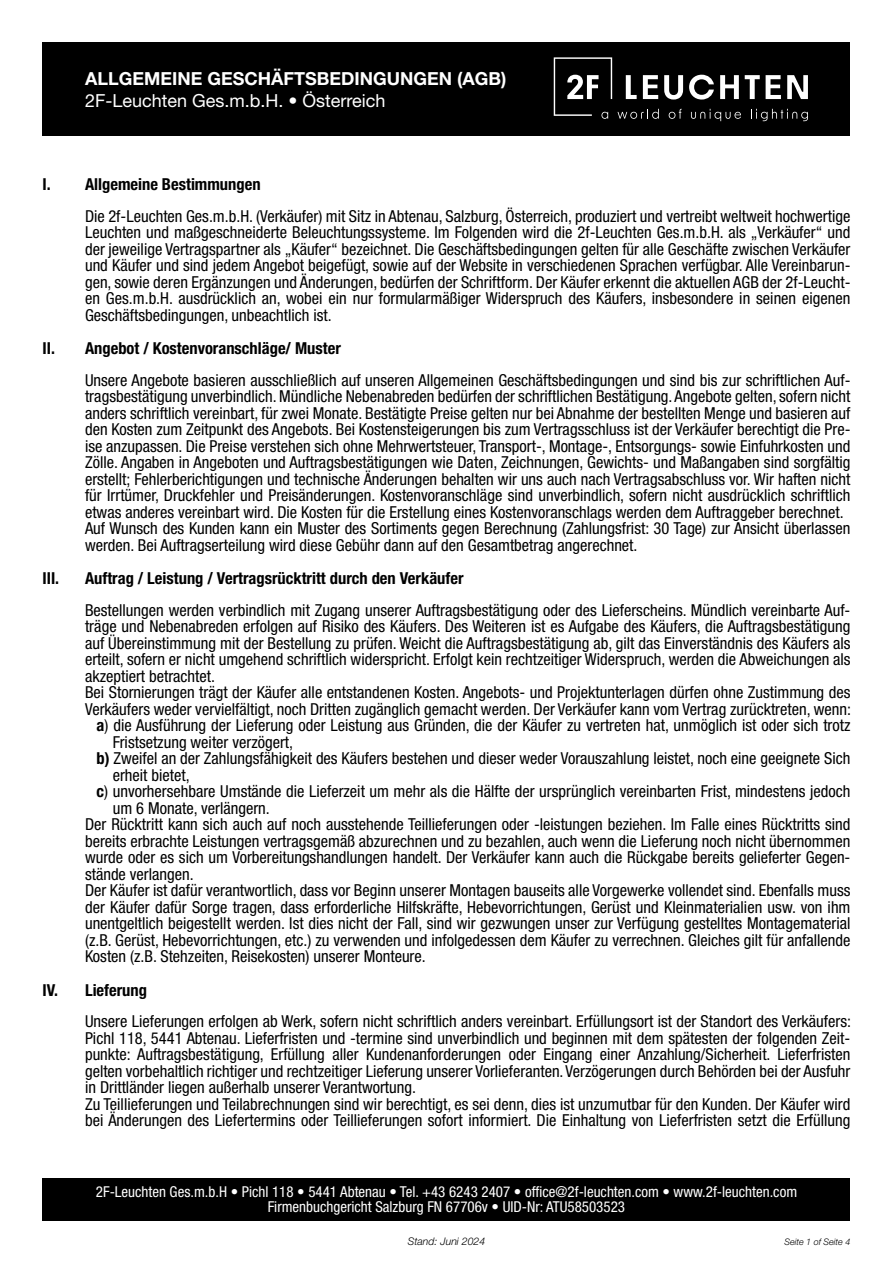
<style>
.page{position:relative;width:893px;height:1263px;background:#fff}
.page>*{position:absolute;margin:0;border:0;box-sizing:border-box;transform-origin:0 0}
.t1{font:700 18px "Helvetica Neue LT Std";color:#fff}
.t2{font:18px "Helvetica Neue LT Std";color:#fff}
.t3{font:condensed 16.5px/16.5px "Helvetica Neue LT Std";color:#000}
.t4{font:700 condensed 16.5px "Helvetica Neue LT Std";color:#000}
.t5{font:condensed 15px/15px "Helvetica Neue LT Std";color:#fff;text-align:center}
.t6{font:italic 300 10.5px "Helvetica Neue LT Std";color:#000}
.t7{font:italic 300 9px "Helvetica Neue LT Std";color:#000}
.s1{font-weight:700}
</style>
<div class="page">
<div style="left:43px;top:43px;width:807px;height:93px;background:#000"></div>
<div style="left:43px;top:1178px;width:807px;height:42px;background:#000"></div>
<svg style="left:691px;top:109px;width:50px;height:12px"></svg>
<svg style="left:751px;top:109px;width:57px;height:12px"></svg>
<svg style="left:554px;top:57px;width:129px;height:62px"></svg>
<svg style="left:689px;top:75px;width:25px;height:25px"></svg>
<svg style="left:720px;top:75px;width:19px;height:24px"></svg>
<svg style="left:745px;top:75px;width:15px;height:24px"></svg>
<svg style="left:766px;top:75px;width:15px;height:24px"></svg>
<svg style="left:787px;top:75px;width:21px;height:24px"></svg>
<p class="t1" style="left:85px;top:67px;width:423px">ALLGEMEINE GESCHÄFTSBEDINGUNGEN (AGB)</p>
<p class="t2" style="left:85px;top:89px;width:302px">2F-Leuchten Ges.m.b.H. • Österreich</p>
<p class="t4" style="left:43px;top:175px;width:220px">I. Allgemeine Bestimmungen</p>
<p class="t3" style="left:85px;top:208px;width:767px;text-align:justify">Die 2f-Leuchten Ges.m.b.H. (Verkäufer) mit Sitz in Abtenau, Salzburg, Österreich, produziert und vertreibt weltweit hochwertige Leuchten und maßgeschneiderte Beleuchtungssysteme. Im Folgenden wird die 2f-Leuchten Ges.m.b.H. als „Verkäufer“ und der jeweilige Vertragspartner als „Käufer“ bezeichnet. Die Geschäftsbedingungen gelten für alle Geschäfte zwischen Verkäufer und Käufer und sind jedem Angebot beigefügt, sowie auf der Website in verschiedenen Sprachen verfügbar. Alle Vereinbarun&shy;gen, sowie deren Ergänzungen und Änderungen, bedürfen der Schriftform. Der Käufer erkennt die aktuellen AGB der 2f-Leucht&shy;en Ges.m.b.H. ausdrücklich an, wobei ein nur formularmäßiger Widerspruch des Käufers, insbesondere in seinen eigenen Geschäftsbedingungen, unbeachtlich ist.</p>
<p class="t4" style="left:43px;top:338px;width:300px">II. Angebot / Kostenvoranschläge/ Muster</p>
<p class="t3" style="left:85px;top:371px;width:767px">Unsere Angebote basieren ausschließlich auf unseren Allgemeinen Geschäftsbedingungen und sind bis zur schriftlichen Auf&shy;tragsbestätigung unverbindlich. Mündliche Nebenabreden bedürfen der schriftlichen Bestätigung. Angebote gelten, sofern nicht anders schriftlich vereinbart, für zwei Monate. Bestätigte Preise gelten nur bei Abnahme der bestellten Menge und basieren auf den Kosten zum Zeitpunkt des Angebots. Bei Kostensteigerungen bis zum Vertragsschluss ist der Verkäufer berechtigt die Pre&shy;ise anzupassen. Die Preise verstehen sich ohne Mehrwertsteuer, Transport-, Montage-, Entsorgungs- sowie Einfuhrkosten und Zölle. Angaben in Angeboten und Auftragsbestätigungen wie Daten, Zeichnungen, Gewichts- und Maßangaben sind sorgfältig erstellt; Fehlerberichtigungen und technische Änderungen behalten wir uns auch nach Vertragsabschluss vor. Wir haften nicht für Irrtümer, Druckfehler und Preisänderungen. Kostenvoranschläge sind unverbindlich, sofern nicht ausdrücklich schriftlich etwas anderes vereinbart wird. Die Kosten für die Erstellung eines Kostenvoranschlags werden dem Auftraggeber berechnet.<br>Auf Wunsch des Kunden kann ein Muster des Sortiments gegen Berechnung (Zahlungsfrist: 30 Tage) zur Ansicht überlassen werden. Bei Auftragserteilung wird diese Gebühr dann auf den Gesamtbetrag angerechnet.</p>
<p class="t4" style="left:43px;top:568px;width:18px">III.</p>
<p class="t4" style="left:85px;top:568px;width:380px">Auftrag / Leistung / Vertragsrücktritt durch den Verkäufer</p>
<p class="t3" style="left:85px;top:601px;width:767px">Bestellungen werden verbindlich mit Zugang unserer Auftragsbestätigung oder des Lieferscheins. Mündlich vereinbarte Auf-</p>
<p class="t3" style="left:85px;top:618px;width:767px">träge und Nebenabreden erfolgen auf Risiko des Käufers. Des Weiteren ist es Aufgabe des Käufers, die Auftragsbestätigung</p>
<p class="t3" style="left:85px;top:634px;width:767px">auf Übereinstimmung mit der Bestellung zu prüfen. Weicht die Auftragsbestätigung ab, gilt das Einverständnis des Käufers als</p>
<p class="t3" style="left:85px;top:651px;width:767px">erteilt, sofern er nicht umgehend schriftlich widerspricht. Erfolgt kein rechtzeitiger Widerspruch, werden die Abweichungen als</p>
<p class="t3" style="left:85px;top:667px;width:132px">akzeptiert betrachtet.</p>
<p class="t3" style="left:85px;top:684px;width:767px">Bei Stornierungen trägt der Käufer alle entstandenen Kosten. Angebots- und Projektunterlagen dürfen ohne Zustimmung des</p>
<p class="t3" style="left:85px;top:700px;width:767px">Verkäufers weder vervielfältigt, noch Dritten zugänglich gemacht werden. Der Verkäufer kann vom Vertrag zurücktreten, wenn:</p>
<p class="t3" style="left:97px;top:717px;width:755px"><span class="s1">a</span>) die Ausführung der Lieferung oder Leistung aus Gründen, die der Käufer zu vertreten hat, unmöglich ist oder sich trotz</p>
<p class="t3" style="left:113px;top:733px;width:182px">Fristsetzung weiter verzögert,</p>
<p class="t3" style="left:97px;top:750px;width:755px"><span class="s1">b)</span> Zweifel an der Zahlungsfähigkeit des Käufers bestehen und dieser weder Vorauszahlung leistet, noch eine geeignete Sich</p>
<p class="t3" style="left:113px;top:766px;width:78px">erheit bietet,</p>
<p class="t3" style="left:97px;top:783px;width:755px"><span class="s1">c</span>) unvorhersehbare Umstände die Lieferzeit um mehr als die Hälfte der ursprünglich vereinbarten Frist, mindestens jedoch</p>
<p class="t3" style="left:113px;top:799px;width:159px">um 6 Monate, verlängern.</p>
<p class="t3" style="left:85px;top:816px;width:767px">Der Rücktritt kann sich auch auf noch ausstehende Teillieferungen oder -leistungen beziehen. Im Falle eines Rücktritts sind</p>
<p class="t3" style="left:85px;top:832px;width:767px">bereits erbrachte Leistungen vertragsgemäß abzurechnen und zu bezahlen, auch wenn die Lieferung noch nicht übernommen</p>
<p class="t3" style="left:85px;top:849px;width:767px">wurde oder es sich um Vorbereitungshandlungen handelt. Der Verkäufer kann auch die Rückgabe bereits gelieferter Gegen-</p>
<p class="t3" style="left:85px;top:865px;width:110px">stände verlangen.</p>
<p class="t3" style="left:85px;top:882px;width:767px">Der Käufer ist dafür verantwortlich, dass vor Beginn unserer Montagen bauseits alle Vorgewerke vollendet sind. Ebenfalls muss</p>
<p class="t3" style="left:85px;top:898px;width:767px">der Käufer dafür Sorge tragen, dass erforderliche Hilfskräfte, Hebevorrichtungen, Gerüst und Kleinmaterialien usw. von ihm</p>
<p class="t3" style="left:85px;top:915px;width:767px">unentgeltlich beigestellt werden. Ist dies nicht der Fall, sind wir gezwungen unser zur Verfügung gestelltes Montagematerial</p>
<p class="t3" style="left:85px;top:931px;width:767px">(z.B. Gerüst, Hebevorrichtungen, etc.) zu verwenden und infolgedessen dem Käufer zu verrechnen. Gleiches gilt für anfallende</p>
<p class="t3" style="left:85px;top:948px;width:342px">Kosten (z.B. Stehzeiten, Reisekosten) unserer Monteure.</p>
<p class="t4" style="left:43px;top:980px;width:106px">IV. Lieferung</p>
<p class="t3" style="left:85px;top:1013px;width:767px">Unsere Lieferungen erfolgen ab Werk, sofern nicht schriftlich anders vereinbart. Erfüllungsort ist der Standort des Verkäufers:<br>Pichl 118, 5441 Abtenau. Lieferfristen und -termine sind unverbindlich und beginnen mit dem spätesten der folgenden Zeit&shy;punkte: Auftragsbestätigung, Erfüllung aller Kundenanforderungen oder Eingang einer Anzahlung/Sicherheit. Lieferfristen gelten vorbehaltlich richtiger und rechtzeitiger Lieferung unserer Vorlieferanten. Verzögerungen durch Behörden bei der Ausfuhr in Drittländer liegen außerhalb unserer Verantwortung.<br>Zu Teillieferungen und Teilabrechnungen sind wir berechtigt, es sei denn, dies ist unzumutbar für den Kunden. Der Käufer wird bei Änderungen des Liefertermins oder Teillieferungen sofort informiert. Die Einhaltung von Lieferfristen setzt die Erfüllung</p>
<p class="t5" style="left:96px;top:1184px;width:703px">2F-Leuchten Ges.m.b.H • Pichl 118 • 5441 Abtenau • Tel. +43 6243 2407 • office@2f-leuchten.com • www.2f-leuchten.com<br>Firmenbuchgericht Salzburg FN 67706v • UID-Nr: ATU58503523</p>
<p class="t6" style="left:408px;top:1235px;width:79px">Stand: Juni 2024</p>
<p class="t7" style="left:784px;top:1236px;width:68px">Seite 1 of Seite 4</p>
</div>
